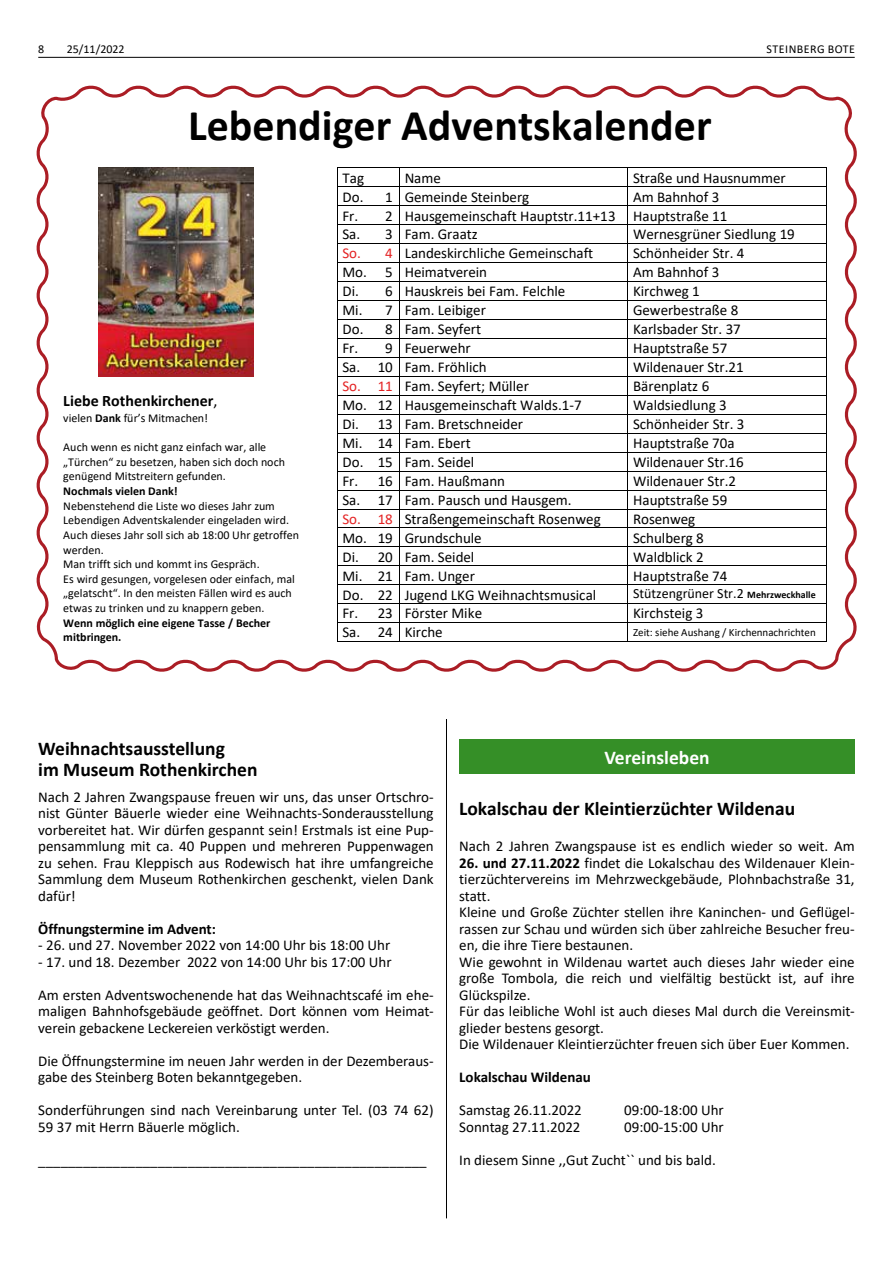
<style>
.page{position:relative;width:893px;height:1263px;background:#fff}
.page>*{position:absolute;margin:0;border:0;box-sizing:border-box;transform-origin:0 0}
.t1{font:700 43.95px "Calibri";color:#000}
.t2{font:700 19.5px/21px "Calibri";color:#000}
.t3{font:700 19.5px "Calibri";color:#fff}
.t4{font:700 16.05px "Calibri";color:#000}
.t5{font:15px/16.5px "Calibri";color:#000}
.t6{font:700 15px "Calibri";color:#000}
.t7{font:13.95px "Calibri";color:#000}
.t8{font:12px/14.7px "Calibri";color:#000}
.t9{font:700 12px/14.5px "Calibri";letter-spacing:-.005em;color:#000}
.t10{font:12px "Calibri";letter-spacing:.04em;color:#000}
.t11{font:10.95px "Calibri";color:#000}
.s1{font-weight:400}
.s2{font-weight:700}
.s3{color:#e42324}
.s4{font-weight:700;font-size:10.05px}
</style>
<div class="page">
<hr style="left:38px;top:57px;width:817px;height:1px;background:#000">
<hr style="left:446px;top:70px;width:1px;height:1148px;background:#000">
<div style="left:434px;top:61px;width:44px;height:658px;background:#fff"></div>
<div style="left:459px;top:739px;width:396px;height:34px;background:#358f27"></div>
<svg style="left:36px;top:85px;width:821px;height:587px"></svg>
<p class="t8" style="left:38px;top:41px;width:8px">8</p>
<p class="t8" style="left:67px;top:41px;width:59px">25/11/2022</p>
<p class="t10" style="left:767px;top:41px;width:90px">STEINBERG BOTE</p>
<h1 class="t1" style="left:188px;top:94px;width:525px">Lebendiger Adventskalender</h1>
<p class="t5" style="left:342px;top:169px;width:23px">Tag</p>
<p class="t5" style="left:405px;top:169px;width:38px">Name</p>
<p class="t5" style="left:633px;top:169px;width:154px">Straße und Hausnummer</p>
<p class="t5" style="left:342px;top:188px;width:188px">Do. 1 Gemeinde Steinberg</p>
<p class="t5" style="left:342px;top:187px;width:386px;line-height:18.9px;text-indent:291px">Am Bahnhof 3<br>Fr. 2 Hausgemeinschaft Hauptstr.11+13 Hauptstraße 11<br>Sa. 3 Fam. Graatz</p>
<p class="t5" style="left:633px;top:226px;width:163px">Wernesgrüner Siedlung 19</p>
<p class="t4" style="left:63px;top:389px;width:156px">Liebe Rothenkirchener<span class="s1">,</span></p>
<p class="t8" style="left:63px;top:410px;width:146px">vielen <span class="s2">Dank</span> für’s Mitmachen!</p>
<p class="t8" style="left:63px;top:439px;width:223px">Auch wenn es nicht ganz einfach war, alle „Türchen“ zu besetzen, haben sich doch noch genügend Mitstreitern gefunden.</p>
<p class="t9" style="left:63px;top:483px;width:116px">Nochmals vielen Dank!</p>
<p class="t8" style="left:63px;top:498px;width:237px">Nebenstehend die Liste wo dieses Jahr zum Lebendigen Adventskalender eingeladen wird.<br>Auch dieses Jahr soll sich ab 18:00 Uhr getroffen werden.<br>Man trifft sich und kommt ins Gespräch.<br>Es wird gesungen, vorgelesen oder einfach, mal „gelatscht“. In den meisten Fällen wird es auch etwas zu trinken und zu knappern geben.</p>
<p class="t9" style="left:63px;top:615px;width:209px">Wenn möglich eine eigene Tasse / Becher mitbringen.</p>
<p class="t5" style="left:342px;top:245px;width:252px"><span class="s3">So. 4</span> Landeskirchliche Gemeinschaft</p>
<p class="t5" style="left:633px;top:245px;width:113px">Schönheider Str. 4</p>
<p class="t5" style="left:342px;top:264px;width:146px">Mo. 5 Heimatverein</p>
<p class="t5" style="left:633px;top:264px;width:88px">Am Bahnhof 3</p>
<p class="t5" style="left:342px;top:283px;width:224px">Di. 6 Hauskreis bei Fam. Felchle</p>
<p class="t5" style="left:633px;top:283px;width:68px">Kirchweg 1</p>
<p class="t5" style="left:342px;top:302px;width:145px">Mi. 7 Fam. Leibiger</p>
<p class="t5" style="left:633px;top:302px;width:107px">Gewerbestraße 8</p>
<p class="t5" style="left:342px;top:321px;width:140px">Do. 8 Fam. Seyfert</p>
<p class="t5" style="left:633px;top:321px;width:109px">Karlsbader Str. 37</p>
<p class="t5" style="left:342px;top:340px;width:130px">Fr. 9 Feuerwehr</p>
<p class="t5" style="left:633px;top:340px;width:96px">Hauptstraße 57</p>
<p class="t5" style="left:342px;top:359px;width:146px">Sa. 10 Fam. Fröhlich</p>
<p class="t5" style="left:633px;top:359px;width:112px">Wildenauer Str.21</p>
<p class="t5" style="left:342px;top:377px;width:188px"><span class="s3">So. 11</span> Fam. Seyfert; Müller</p>
<p class="t5" style="left:633px;top:377px;width:78px">Bärenplatz 6</p>
<p class="t5" style="left:342px;top:396px;width:241px">Mo. 12 Hausgemeinschaft Walds.1-7</p>
<p class="t5" style="left:633px;top:396px;width:95px">Waldsiedlung 3</p>
<p class="t5" style="left:342px;top:415px;width:182px">Di. 13 Fam. Bretschneider</p>
<p class="t5" style="left:633px;top:415px;width:113px">Schönheider Str. 3</p>
<p class="t5" style="left:342px;top:434px;width:130px">Mi. 14 Fam. Ebert</p>
<p class="t5" style="left:633px;top:434px;width:103px">Hauptstraße 70a</p>
<p class="t5" style="left:342px;top:453px;width:133px">Do. 15 Fam. Seidel</p>
<p class="t5" style="left:633px;top:453px;width:112px">Wildenauer Str.16</p>
<p class="t5" style="left:342px;top:472px;width:164px">Fr. 16 Fam. Haußmann</p>
<p class="t5" style="left:633px;top:472px;width:104px">Wildenauer Str.2</p>
<p class="t5" style="left:342px;top:491px;width:231px">Sa. 17 Fam. Pausch und Hausgem.</p>
<p class="t5" style="left:633px;top:491px;width:96px">Hauptstraße 59</p>
<p class="t5" style="left:342px;top:510px;width:260px"><span class="s3">So. 18</span> Straßengemeinschaft Rosenweg</p>
<p class="t5" style="left:633px;top:510px;width:64px">Rosenweg</p>
<p class="t5" style="left:342px;top:529px;width:141px">Mo. 19 Grundschule</p>
<p class="t5" style="left:633px;top:529px;width:72px">Schulberg 8</p>
<p class="t5" style="left:342px;top:548px;width:133px">Di. 20 Fam. Seidel</p>
<p class="t5" style="left:633px;top:548px;width:72px">Waldblick 2</p>
<p class="t5" style="left:342px;top:567px;width:134px">Mi. 21 Fam. Unger</p>
<p class="t5" style="left:633px;top:567px;width:96px">Hauptstraße 74</p>
<p class="t5" style="left:342px;top:586px;width:255px">Do. 22 Jugend LKG Weihnachtsmusical</p>
<p class="t7" style="left:633px;top:584px;width:184px">Stützengrüner Str.2 <span class="s4">Mehrzweckhalle</span></p>
<p class="t5" style="left:342px;top:605px;width:141px">Fr. 23 Förster Mike</p>
<p class="t5" style="left:633px;top:605px;width:72px">Kirchsteig 3</p>
<p class="t5" style="left:342px;top:624px;width:102px">Sa. 24 Kirche</p>
<p class="t11" style="left:633px;top:625px;width:184px">Zeit: siehe Aushang / Kirchennachrichten</p>
<h2 class="t2" style="left:38px;top:738px;width:221px">Weihnachtsausstellung<br>im Museum Rothenkirchen</h2>
<p class="t5" style="left:38px;top:788px;width:397px;text-align:justify">Nach 2 Jahren Zwangspause freuen wir uns, das unser Ortschro&shy;nist Günter Bäuerle wieder eine Weihnachts-Sonderausstellung vorbereitet hat. Wir dürfen gespannt sein! Erstmals ist eine Pup&shy;pensammlung mit ca. 40 Puppen und mehreren Puppenwagen zu sehen. Frau Kleppisch aus Rodewisch hat ihre umfangreiche Sammlung dem Museum Rothenkirchen geschenkt, vielen Dank dafür!</p>
<p class="t6" style="left:38px;top:918px;width:179px">Öffnungstermine im Advent:</p>
<p class="t5" style="left:38px;top:936px;width:354px">- 26. und 27. November 2022 von 14:00 Uhr bis 18:00 Uhr</p>
<p class="t5" style="left:38px;top:953px;width:355px">- 17. und 18. Dezember 2022 von 14:00 Uhr bis 17:00 Uhr</p>
<p class="t5" style="left:38px;top:986px;width:397px;text-align:justify">Am ersten Adventswochenende hat das Weihnachtscafé im ehe&shy;maligen Bahnhofsgebäude geöffnet. Dort können vom Heimat&shy;verein gebackene Leckereien verköstigt werden.</p>
<p class="t5" style="left:38px;top:1052px;width:397px">Die Öffnungstermine im neuen Jahr werden in der Dezemberaus&shy;gabe des Steinberg Boten bekanntgegeben.</p>
<p class="t5" style="left:38px;top:1101px;width:397px">Sonderführungen sind nach Vereinbarung unter Tel. (03 74 62)<br>59 37 mit Herrn Bäuerle möglich.</p>
<p class="t5" style="left:38px;top:1151px;width:390px">____________________________________________________</p>
<h2 class="t3" style="left:604px;top:743px;width:107px">Vereinsleben</h2>
<h2 class="t2" style="left:459px;top:798px;width:337px">Lokalschau der Kleintierzüchter Wildenau</h2>
<p class="t5" style="left:459px;top:837px;width:397px">Nach 2 Jahren Zwangspause ist es endlich wieder so weit. Am</p>
<p class="t5" style="left:459px;top:854px;width:397px"><span class="s2">26. und 27.11.2022</span> findet die Lokalschau des Wildenauer Klein&shy;tierzüchtervereins im Mehrzweckgebäude, Plohnbachstraße 31, statt.<br>Kleine und Große Züchter stellen ihre Kaninchen- und Geflügel&shy;rassen zur Schau und würden sich über zahlreiche Besucher freu&shy;en, die ihre Tiere bestaunen.<br>Wie gewohnt in Wildenau wartet auch dieses Jahr wieder eine große Tombola, die reich und vielfältig bestückt ist, auf ihre Glückspilze.<br>Für das leibliche Wohl ist auch dieses Mal durch die Vereinsmit&shy;glieder bestens gesorgt.<br>Die Wildenauer Kleintierzüchter freuen sich über Euer Kommen.</p>
<p class="t6" style="left:459px;top:1066px;width:133px">Lokalschau Wildenau</p>
<p class="t5" style="left:459px;top:1101px;width:124px">Samstag 26.11.2022</p>
<p class="t5" style="left:624px;top:1101px;width:101px">09:00-18:00 Uhr</p>
<p class="t5" style="left:459px;top:1118px;width:123px">Sonntag 27.11.2022</p>
<p class="t5" style="left:624px;top:1118px;width:101px">09:00-15:00 Uhr</p>
<p class="t5" style="left:459px;top:1151px;width:258px">In diesem Sinne ,,Gut Zucht`` und bis bald.</p>
</div>
